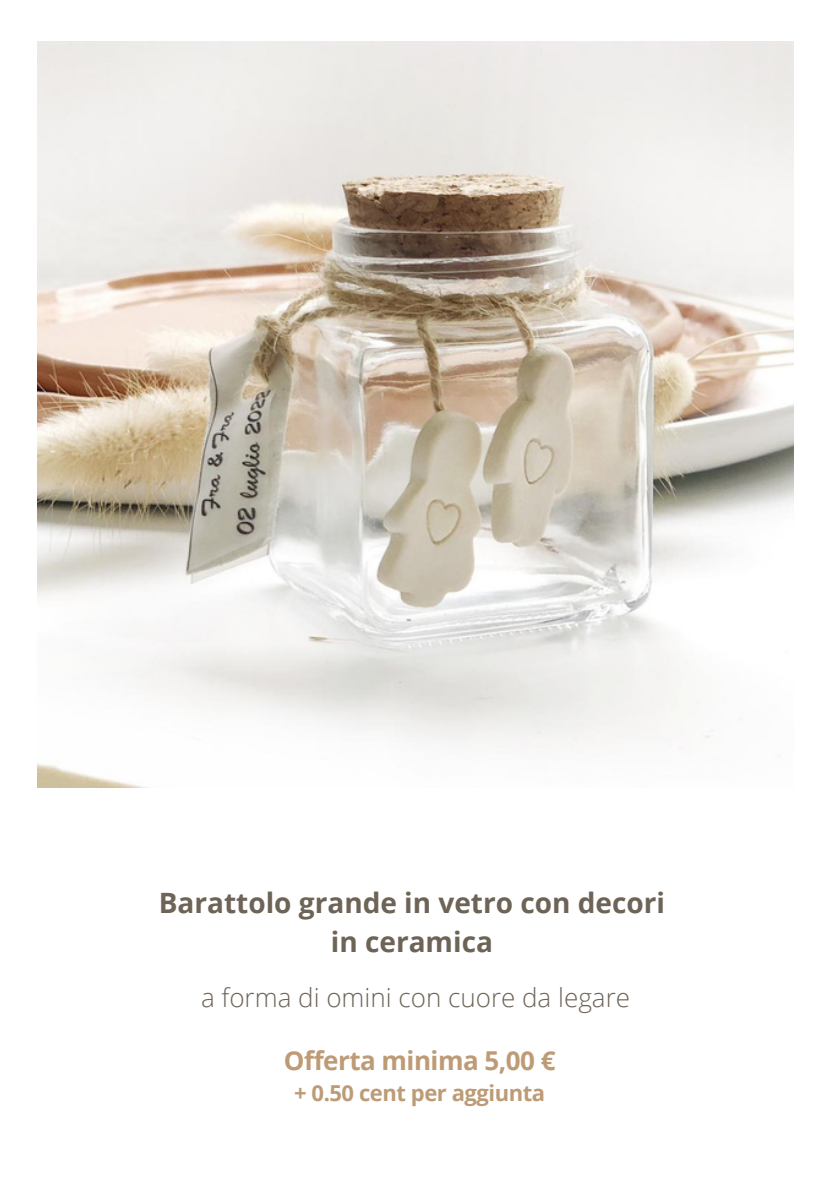
<style>
.page{position:relative;width:839px;height:1191px;background:#fff}
.page>*{position:absolute;margin:0;border:0;box-sizing:border-box;transform-origin:0 0}
.t1{font:700 28px/39px "Open Sans";color:#6d6357;text-align:center}
.t2{font:300 26px "Open Sans";color:#6d6357}
.t3{font:700 26px "Open Sans";letter-spacing:-.02em;color:#bd9b76}
.t4{font:700 22px "Open Sans";letter-spacing:-.02em;color:#bd9b76}
</style>
<div class="page">
<img style="left:37px;top:42px;width:756px;height:745px">
<h1 class="t1" style="left:159px;top:883px;width:508px">Barattolo grande in vetro con decori in ceramica</h1>
<p class="t2" style="left:201px;top:980px;width:430px">a forma di omini con cuore da legare</p>
<h1 class="t3" style="left:284px;top:1042px;width:273px">Offerta minima 5,00 €</h1>
<h1 class="t4" style="left:294px;top:1078px;width:252px">+ 0.50 cent per aggiunta</h1>
</div>
